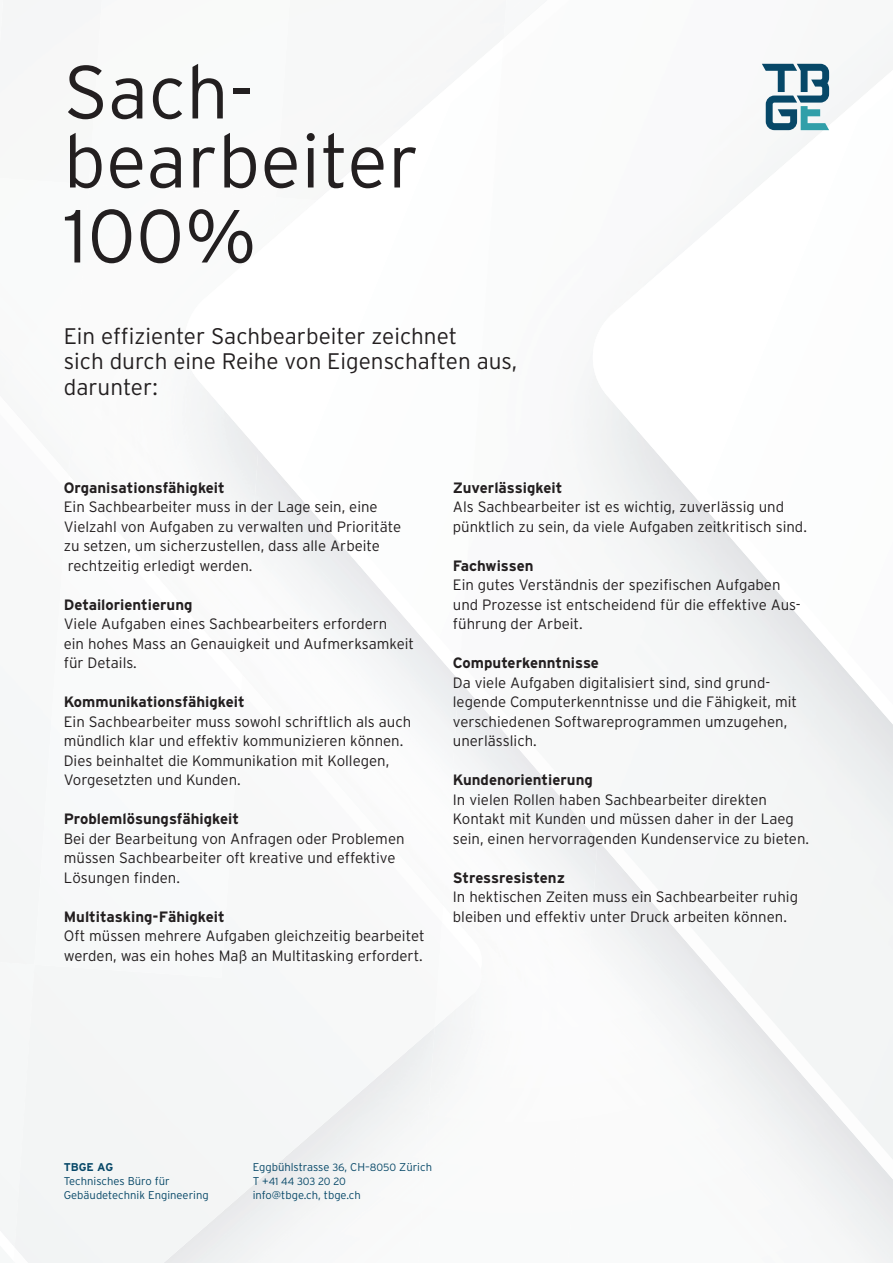
<style>
.page{position:relative;width:893px;height:1263px;background:#fff}
.page>*{position:absolute;margin:0;border:0;box-sizing:border-box;transform-origin:0 0}
.t1{font:300 75px/72px "Interstate";letter-spacing:.005em;color:#231f20}
.t2{font:300 22.5px/25.5px "Interstate";color:#231f20}
.t3{font:300 15px/19.5px "Interstate";color:#231f20}
.t4{font:700 15px "Interstate";color:#231f20}
.t5{font:300 11.25px/14.2px "Interstate";color:#074868}
.t6{font:700 11.25px "Interstate";letter-spacing:-.005em;color:#074868}
.t7{font:300 10.5px "Interstate";letter-spacing:-.015em;color:#074868}
.s1{font-size:10.5px}
.s2{font-size:11.25px}
</style>
<div class="page">
<div style="left:186px;top:691px;width:116px;height:532px;background:#f5f6f7"></div>
<img style="left:273px;top:760px;width:76px;height:408px">
<img style="left:327px;top:814px;width:69px;height:307px">
<img style="left:381px;top:868px;width:37px;height:206px">
<img style="left:165px;top:1219px;width:45px;height:43px">
<div style="left:0;top:962px;width:34px;height:301px;background:#f5f7f7"></div>
<img style="left:34px;top:491px;width:207px;height:487px">
<svg style="left:178px;top:380px;width:280px;height:300px"></svg>
<svg style="left:199px;top:380px;width:259px;height:282px"></svg>
<img style="left:442px;top:906px;width:17px;height:16px">
<img style="left:435px;top:922px;width:24px;height:105px">
<img style="left:761px;top:48px;width:132px;height:22px">
<img style="left:460px;top:394px;width:144px;height:377px">
<img style="left:604px;top:724px;width:48px;height:160px">
<div style="left:652px;top:724px;width:48px;height:215px;background:#f5f7f7"></div>
<img style="left:700px;top:724px;width:48px;height:270px">
<img style="left:748px;top:724px;width:49px;height:326px">
<img style="left:797px;top:724px;width:48px;height:381px">
<img style="left:845px;top:724px;width:48px;height:436px">
<img style="left:551px;top:767px;width:58px;height:57px">
<svg style="left:600px;top:823px;width:5px;height:5px"></svg>
<svg style="left:586px;top:70px;width:306px;height:654px"></svg>
<svg style="left:607px;top:89px;width:285px;height:616px"></svg>
<svg style="left:762px;top:64px;width:67px;height:66px"></svg>
<h1 class="t1" style="left:64px;top:55px;width:356px">Sach&shy;bearbeiter<br>100%</h1>
<h2 class="t2" style="left:64px;top:323px;width:455px">Ein effizienter Sachbearbeiter zeichnet<br>sich durch eine Reihe von Eigenschaften aus, darunter:</h2>
<p class="t4" style="left:64px;top:479px;width:163px">Organisationsfähigkeit</p>
<p class="t3" style="left:64px;top:497px;width:339px">Ein Sachbearbeiter muss in der Lage sein, eine Vielzahl von Aufgaben zu verwalten und Prioritäte zu setzen, um sicherzustellen, dass alle Arbeite rechtzeitig erledigt werden.</p>
<p class="t4" style="left:64px;top:596px;width:130px">Detailorientierung</p>
<p class="t3" style="left:64px;top:614px;width:352px">Viele Aufgaben eines Sachbearbeiters erfordern<br>ein hohes Mass an Genauigkeit und Aufmerksamkeit für Details.</p>
<p class="t4" style="left:64px;top:694px;width:182px">Kommunikationsfähigkeit</p>
<p class="t3" style="left:64px;top:712px;width:349px">Ein Sachbearbeiter muss sowohl schriftlich als auch mündlich klar und effektiv kommunizieren können.<br>Dies beinhaltet die Kommunikation mit Kollegen, Vorgesetzten und Kunden.</p>
<p class="t4" style="left:64px;top:811px;width:177px">Problemlösungsfähigkeit</p>
<p class="t3" style="left:64px;top:829px;width:342px">Bei der Bearbeitung von Anfragen oder Problemen müssen Sachbearbeiter oft kreative und effektive<br>Lösungen finden.</p>
<p class="t4" style="left:64px;top:908px;width:162px">Multitasking-Fähigkeit</p>
<p class="t3" style="left:64px;top:926px;width:362px">Oft müssen mehrere Aufgaben gleichzeitig bearbeitet werden, was ein hohes Maß an Multitasking erfordert.</p>
<p class="t4" style="left:453px;top:479px;width:111px">Zuverlässigkeit</p>
<p class="t3" style="left:453px;top:497px;width:356px">Als Sachbearbeiter ist es wichtig, zuverlässig und pünktlich zu sein, da viele Aufgaben zeitkritisch sind.</p>
<p class="t4" style="left:453px;top:557px;width:82px">Fachwissen</p>
<p class="t3" style="left:453px;top:575px;width:349px">Ein gutes Verständnis der spezifischen Aufgaben und Prozesse ist entscheidend für die effektive Aus&shy;führung der Arbeit.</p>
<p class="t4" style="left:453px;top:655px;width:148px">Computerkenntnisse</p>
<p class="t3" style="left:453px;top:673px;width:346px">Da viele Aufgaben digitalisiert sind, sind grund&shy;legende Computerkenntnisse und die Fähigkeit, mit verschiedenen Softwareprogrammen umzugehen, unerlässlich.</p>
<p class="t4" style="left:453px;top:772px;width:142px">Kundenorientierung</p>
<p class="t3" style="left:453px;top:790px;width:358px">In vielen Rollen haben Sachbearbeiter direkten<br>Kontakt mit Kunden und müssen daher in der Laeg sein, einen hervorragenden Kundenservice zu bieten.</p>
<p class="t4" style="left:453px;top:869px;width:114px">Stressresistenz</p>
<p class="t3" style="left:453px;top:887px;width:347px">In hektischen Zeiten muss ein Sachbearbeiter ruhig bleiben und effektiv unter Druck arbeiten können.</p>
<p class="t6" style="left:64px;top:1160px;width:51px">TBGE AG</p>
<p class="t5" style="left:64px;top:1174px;width:146px">Technisches Büro für<br>Gebäudetechnik Engineering</p>
<p class="t5" style="left:253px;top:1159px;width:181px">Eggbühlstrasse <span class="s1">36</span>, CH–<span class="s1">8050</span> Zürich</p>
<p class="t7" style="left:253px;top:1175px;width:95px"><span class="s2">T +</span>41 44 303 20 20</p>
<p class="t5" style="left:253px;top:1188px;width:110px">info@tbge.ch, tbge.ch</p>
</div>
